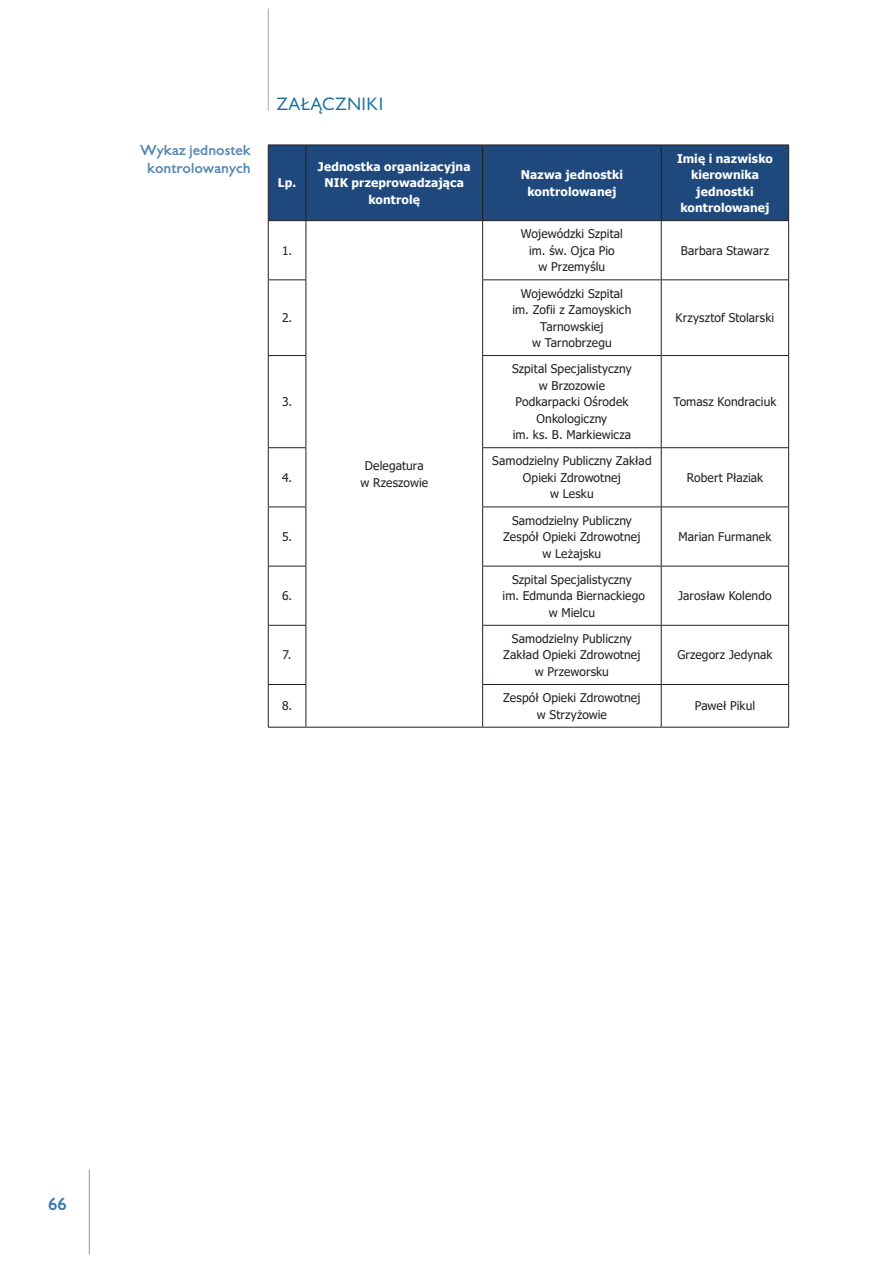
<style>
.page{position:relative;width:893px;height:1263px;background:#fff}
.page>*{position:absolute;margin:0;border:0;box-sizing:border-box;transform-origin:0 0}
.t1{font:16.5px "Gilead TTEFN";letter-spacing:.05em;color:#156fa1}
.t2{font:700 16.5px "Gilead TTEFN";color:#3c7aaa}
.t3{font:700 13.5px/18px "Gilead TTEFN";color:#5586b2;text-align:center}
.t4{font:12px/16.5px "Tahoma";letter-spacing:.005em;color:#231f20;text-align:center}
.t5{font:700 12px/16.5px "Tahoma";letter-spacing:.01em;color:#fff;text-align:center}
</style>
<div class="page">
<hr style="left:268px;top:9px;width:1px;height:102px;background:#a8a9ad">
<hr style="left:89px;top:1169px;width:1px;height:85px;background:#939598">
<div style="left:269px;top:146px;width:519px;height:74px;background:#1f497d"></div>
<hr style="left:268px;top:145px;width:38px;height:1px;background:#231f20">
<hr style="left:268px;top:145px;width:1px;height:75px;background:#231f20">
<hr style="left:306px;top:145px;width:177px;height:1px;background:#231f20">
<hr style="left:306px;top:145px;width:1px;height:75px;background:#231f20">
<hr style="left:483px;top:145px;width:178px;height:1px;background:#231f20">
<hr style="left:482px;top:145px;width:1px;height:75px;background:#231f20">
<hr style="left:661px;top:145px;width:128px;height:1px;background:#231f20">
<hr style="left:661px;top:145px;width:1px;height:75px;background:#231f20">
<hr style="left:788px;top:145px;width:1px;height:75px;background:#231f20">
<hr style="left:268px;top:220px;width:38px;height:1px;background:#231f20">
<hr style="left:268px;top:221px;width:1px;height:58px;background:#231f20">
<hr style="left:306px;top:220px;width:177px;height:1px;background:#231f20">
<hr style="left:306px;top:221px;width:1px;height:58px;background:#231f20">
<hr style="left:483px;top:220px;width:178px;height:1px;background:#231f20">
<hr style="left:482px;top:221px;width:1px;height:58px;background:#231f20">
<hr style="left:661px;top:220px;width:128px;height:1px;background:#231f20">
<hr style="left:661px;top:221px;width:1px;height:58px;background:#231f20">
<hr style="left:788px;top:221px;width:1px;height:58px;background:#231f20">
<hr style="left:268px;top:279px;width:38px;height:1px;background:#231f20">
<hr style="left:268px;top:280px;width:1px;height:75px;background:#231f20">
<hr style="left:306px;top:280px;width:1px;height:75px;background:#231f20">
<hr style="left:482px;top:279px;width:179px;height:1px;background:#231f20">
<hr style="left:482px;top:280px;width:1px;height:75px;background:#231f20">
<hr style="left:661px;top:279px;width:128px;height:1px;background:#231f20">
<hr style="left:661px;top:280px;width:1px;height:75px;background:#231f20">
<hr style="left:788px;top:280px;width:1px;height:75px;background:#231f20">
<hr style="left:268px;top:355px;width:38px;height:1px;background:#231f20">
<hr style="left:268px;top:356px;width:1px;height:91px;background:#231f20">
<hr style="left:306px;top:356px;width:1px;height:91px;background:#231f20">
<hr style="left:482px;top:355px;width:179px;height:1px;background:#231f20">
<hr style="left:482px;top:356px;width:1px;height:91px;background:#231f20">
<hr style="left:661px;top:355px;width:128px;height:1px;background:#231f20">
<hr style="left:661px;top:356px;width:1px;height:91px;background:#231f20">
<hr style="left:788px;top:356px;width:1px;height:91px;background:#231f20">
<hr style="left:268px;top:447px;width:38px;height:1px;background:#231f20">
<hr style="left:268px;top:448px;width:1px;height:58px;background:#231f20">
<hr style="left:306px;top:448px;width:1px;height:58px;background:#231f20">
<hr style="left:482px;top:447px;width:179px;height:1px;background:#231f20">
<hr style="left:482px;top:448px;width:1px;height:58px;background:#231f20">
<hr style="left:661px;top:447px;width:128px;height:1px;background:#231f20">
<hr style="left:661px;top:448px;width:1px;height:58px;background:#231f20">
<hr style="left:788px;top:448px;width:1px;height:58px;background:#231f20">
<hr style="left:268px;top:506px;width:38px;height:1px;background:#231f20">
<hr style="left:268px;top:507px;width:1px;height:59px;background:#231f20">
<hr style="left:306px;top:507px;width:1px;height:59px;background:#231f20">
<hr style="left:482px;top:506px;width:179px;height:1px;background:#231f20">
<hr style="left:482px;top:507px;width:1px;height:59px;background:#231f20">
<hr style="left:661px;top:506px;width:128px;height:1px;background:#231f20">
<hr style="left:661px;top:507px;width:1px;height:59px;background:#231f20">
<hr style="left:788px;top:507px;width:1px;height:59px;background:#231f20">
<hr style="left:268px;top:566px;width:38px;height:1px;background:#231f20">
<hr style="left:268px;top:566px;width:1px;height:59px;background:#231f20">
<hr style="left:306px;top:566px;width:1px;height:59px;background:#231f20">
<hr style="left:482px;top:566px;width:179px;height:1px;background:#231f20">
<hr style="left:482px;top:566px;width:1px;height:59px;background:#231f20">
<hr style="left:661px;top:566px;width:128px;height:1px;background:#231f20">
<hr style="left:661px;top:566px;width:1px;height:59px;background:#231f20">
<hr style="left:788px;top:566px;width:1px;height:59px;background:#231f20">
<hr style="left:268px;top:625px;width:38px;height:1px;background:#231f20">
<hr style="left:268px;top:626px;width:1px;height:58px;background:#231f20">
<hr style="left:306px;top:626px;width:1px;height:58px;background:#231f20">
<hr style="left:482px;top:625px;width:179px;height:1px;background:#231f20">
<hr style="left:482px;top:626px;width:1px;height:58px;background:#231f20">
<hr style="left:661px;top:625px;width:128px;height:1px;background:#231f20">
<hr style="left:661px;top:626px;width:1px;height:58px;background:#231f20">
<hr style="left:788px;top:626px;width:1px;height:58px;background:#231f20">
<hr style="left:268px;top:684px;width:38px;height:1px;background:#231f20">
<hr style="left:268px;top:685px;width:1px;height:42px;background:#231f20">
<hr style="left:306px;top:685px;width:1px;height:42px;background:#231f20">
<hr style="left:482px;top:684px;width:179px;height:1px;background:#231f20">
<hr style="left:482px;top:685px;width:1px;height:42px;background:#231f20">
<hr style="left:661px;top:684px;width:128px;height:1px;background:#231f20">
<hr style="left:661px;top:685px;width:1px;height:42px;background:#231f20">
<hr style="left:788px;top:685px;width:1px;height:42px;background:#231f20">
<hr style="left:268px;top:727px;width:38px;height:1px;background:#231f20">
<hr style="left:306px;top:727px;width:177px;height:1px;background:#231f20">
<hr style="left:483px;top:727px;width:178px;height:1px;background:#231f20">
<hr style="left:661px;top:727px;width:128px;height:1px;background:#231f20">
<p class="t3" style="left:140px;top:141px;width:112px">Wykaz jednostek kontrolowanych</p>
<h1 class="t1" style="left:276px;top:93px;width:108px">ZAŁĄCZNIKI</h1>
<p class="t5" style="left:278px;top:175px;width:20px">Lp.</p>
<p class="t4" style="left:282px;top:243px;width:11px">1.</p>
<p class="t4" style="left:282px;top:310px;width:12px">2.</p>
<p class="t4" style="left:282px;top:394px;width:12px">3.</p>
<p class="t4" style="left:282px;top:470px;width:11px">4.</p>
<p class="t4" style="left:282px;top:529px;width:12px">5.</p>
<p class="t4" style="left:282px;top:588px;width:12px">6.</p>
<p class="t4" style="left:283px;top:647px;width:10px">7.</p>
<p class="t5" style="left:318px;top:159px;width:154px">Jednostka organizacyjna<br>NIK przeprowadzająca kontrolę</p>
<p class="t5" style="left:521px;top:167px;width:104px">Nazwa jednostki kontrolowanej</p>
<p class="t4" style="left:521px;top:226px;width:104px">Wojewódzki Szpital im. św. Ojca Pio<br>w Przemyślu</p>
<p class="t4" style="left:513px;top:286px;width:120px">Wojewódzki Szpital im. Zofii z Zamoyskich<br>Tarnowskiej<br>w Tarnobrzegu</p>
<p class="t4" style="left:360px;top:458px;width:69px">Delegatura w Rzeszowie</p>
<p class="t4" style="left:512px;top:361px;width:121px">Szpital Specjalistyczny w Brzozowie<br>Podkarpacki Ośrodek<br>Onkologiczny<br>im. ks. B. Markiewicza</p>
<p class="t4" style="left:492px;top:453px;width:161px">Samodzielny Publiczny Zakład<br>Opieki Zdrowotnej<br>w Lesku</p>
<p class="t4" style="left:503px;top:513px;width:139px">Samodzielny Publiczny<br>Zespół Opieki Zdrowotnej w Leżajsku</p>
<p class="t4" style="left:503px;top:572px;width:144px">Szpital Specjalistyczny<br>im. Edmunda Biernackiego w Mielcu</p>
<p class="t4" style="left:503px;top:631px;width:139px">Samodzielny Publiczny<br>Zakład Opieki Zdrowotnej w Przeworsku</p>
<p class="t5" style="left:677px;top:150px;width:97px">Imię i nazwisko kierownika jednostki kontrolowanej</p>
<p class="t4" style="left:681px;top:243px;width:90px">Barbara Stawarz</p>
<p class="t4" style="left:676px;top:310px;width:100px">Krzysztof Stolarski</p>
<p class="t4" style="left:673px;top:394px;width:104px">Tomasz Kondraciuk</p>
<p class="t4" style="left:687px;top:470px;width:78px">Robert Płaziak</p>
<p class="t4" style="left:679px;top:529px;width:94px">Marian Furmanek</p>
<p class="t4" style="left:678px;top:588px;width:95px">Jarosław Kolendo</p>
<p class="t4" style="left:677px;top:647px;width:97px">Grzegorz Jedynak</p>
<p class="t4" style="left:282px;top:698px;width:12px">8.</p>
<p class="t4" style="left:503px;top:690px;width:139px">Zespół Opieki Zdrowotnej w Strzyżowie</p>
<p class="t4" style="left:695px;top:698px;width:62px">Paweł Pikul</p>
<h1 class="t2" style="left:48px;top:1193px;width:20px">66</h1>
</div>
